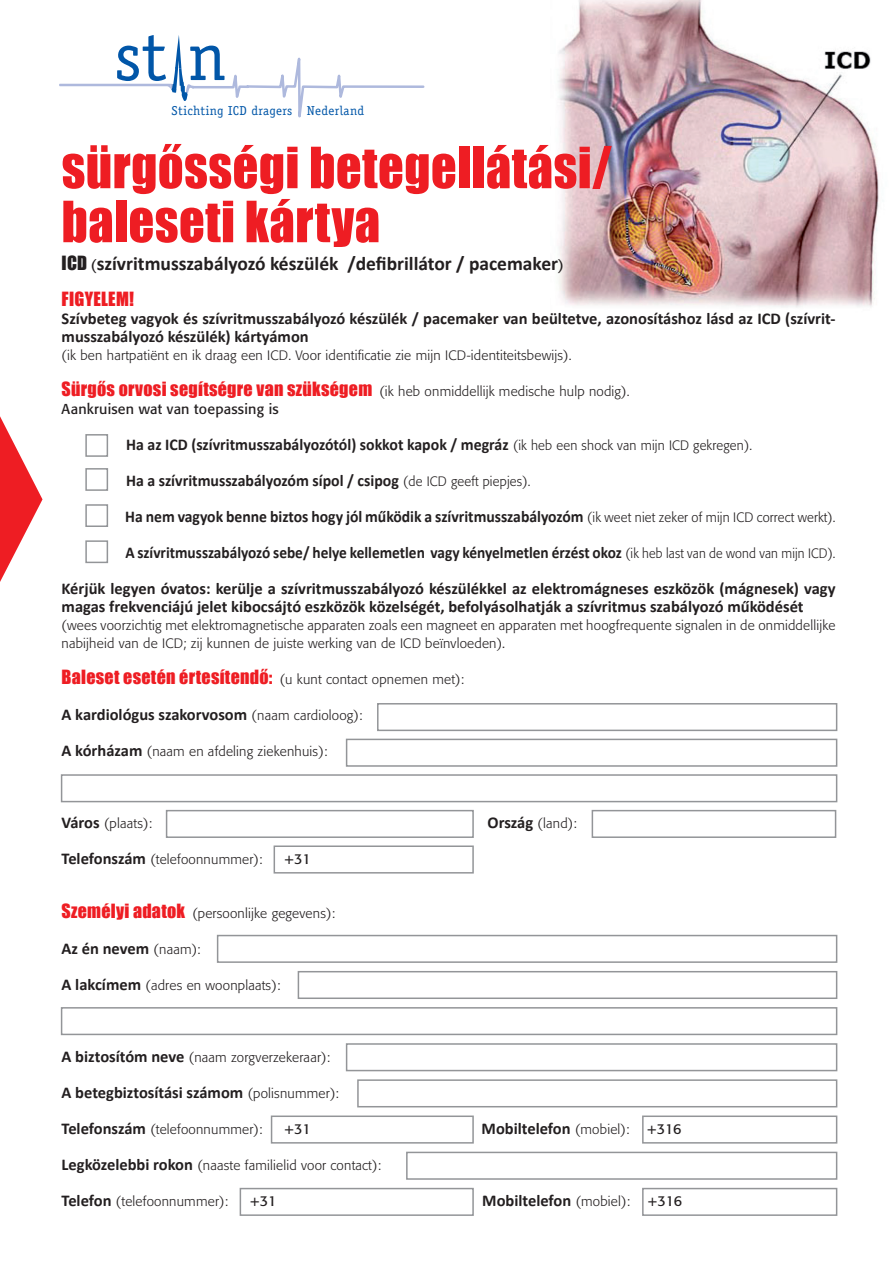
<style>
.page{position:relative;width:893px;height:1263px;background:#fff}
.page>*{position:absolute;margin:0;border:0;box-sizing:border-box;transform-origin:0 0}
.t1{font:69.75px "Officina Serif";color:#0156a8}
._1-kop{font:52.5px/54px "Impact";letter-spacing:.01em;color:#ee1d23;scale:.96 1}
.tussenkop_emergency{font:700 19.5px "Calibri";color:#231f20}
.tussenkop_emergency-2{font:18px "Impact";letter-spacing:.015em;color:#ee1d23}
._1-tekst{font:700 16.5px/18px "Calibri";color:#231f20}
._1-tekst-2{font:700 16.5px "Calibri";color:#231f20;scale:.96 1}
._1-tekst-3{font:700 16.5px "Calibri";color:#231f20;scale:.93 1}
._1-tekst-4{font:700 16.5px "Calibri";color:#231f20;scale:.95 1}
._1-tekst-5{font:14.25px "Formata";letter-spacing:.015em;color:#231f20}
._1-tekst-6{font:300 13.5px/18px "Formata";letter-spacing:.015em;color:#231f20}
.tussenkop_emergency-3{font:300 13.5px "Formata";letter-spacing:.015em;color:#231f20}
.t2{font:12.9px "Officina Serif";letter-spacing:.03em;color:#0156a8}
.s1{font-family:"Impact";font-weight:400;font-size:18px}
.s2{font-family:"Formata";font-weight:400;font-size:14.25px}
.s3{font-family:"Impact";font-weight:400;font-size:18px;color:#ee1d23}
.s4{font-family:"Formata";font-weight:300;font-size:13.5px}
.s5{font-size:14.25px}
.s6{font-family:"Formata";font-weight:300;font-size:13.5px;color:#231f20}
.s7{font-family:"Calibri";font-weight:700;font-size:16.5px}
</style>
<div class="page">
<img style="left:558px;top:0;width:321px;height:308px">
<svg style="left:59px;top:35px;width:366px;height:83px"></svg>
<div style="left:377px;top:703px;width:460px;height:28px;background:#fff;border:2px solid #939598"></div>
<div style="left:346px;top:739px;width:491px;height:28px;background:#fff;border:2px solid #939598"></div>
<div style="left:61px;top:774px;width:776px;height:28px;background:#fff;border:2px solid #939598"></div>
<div style="left:166px;top:810px;width:308px;height:28px;background:#fff;border:2px solid #939598"></div>
<div style="left:592px;top:810px;width:244px;height:28px;background:#fff;border:2px solid #939598"></div>
<div style="left:274px;top:845px;width:200px;height:28px;background:#fff;border:2px solid #939598"></div>
<div style="left:217px;top:935px;width:620px;height:28px;background:#fff;border:2px solid #939598"></div>
<div style="left:298px;top:971px;width:539px;height:28px;background:#fff;border:2px solid #939598"></div>
<div style="left:61px;top:1007px;width:776px;height:28px;background:#fff;border:2px solid #939598"></div>
<div style="left:346px;top:1043px;width:491px;height:28px;background:#fff;border:2px solid #939598"></div>
<div style="left:357px;top:1079px;width:480px;height:28px;background:#fff;border:2px solid #939598"></div>
<div style="left:642px;top:1115px;width:195px;height:28px;background:#fff;border:2px solid #939598"></div>
<div style="left:406px;top:1152px;width:431px;height:28px;background:#fff;border:2px solid #939598"></div>
<div style="left:642px;top:1188px;width:195px;height:28px;background:#fff;border:2px solid #939598"></div>
<div style="left:240px;top:1188px;width:234px;height:28px;background:#fff;border:2px solid #939598"></div>
<div style="left:271px;top:1115px;width:203px;height:28px;background:#fff;border:2px solid #939598"></div>
<div style="left:85px;top:434px;width:23px;height:23px;background:#fff;border:2px solid #939598"></div>
<div style="left:85px;top:468px;width:23px;height:23px;background:#fff;border:2px solid #939598"></div>
<div style="left:85px;top:504px;width:23px;height:23px;background:#fff;border:2px solid #939598"></div>
<div style="left:85px;top:540px;width:23px;height:23px;background:#fff;border:2px solid #939598"></div>
<svg style="left:0;top:416px;width:43px;height:166px"></svg>
<p class="t1" style="left:114px;top:16px;width:114px">st n</p>
<p class="t2" style="left:172px;top:103px;width:194px">Stichting ICD dragers Nederland</p>
<p class="_1-kop" style="left:62px;top:139px;width:575px">sürgősségi betegellátási/ baleseti kártya</p>
<p class="tussenkop_emergency" style="left:62px;top:251px;width:504px"><span class="s1">ICD</span> <span class="s2">(</span>szívritmusszabályozó készülék /defibrillátor / pacemaker<span class="s2">)</span></p>
<p class="tussenkop_emergency-2" style="left:62px;top:285px;width:74px">FIGYELEM!</p>
<p class="_1-tekst" style="left:62px;top:309px;width:775px">Szívbeteg vagyok és szívritmusszabályozó készülék / pacemaker van beültetve, azonosításhoz lásd az ICD (szívrit&shy;musszabályozó készülék) kártyámon</p>
<p class="_1-tekst-6" style="left:62px;top:346px;width:512px">(ik ben hartpatiënt en ik draag een ICD. Voor identificatie zie mijn ICD-identiteitsbewijs).</p>
<p class="tussenkop_emergency-3" style="left:62px;top:383px;width:570px"><span class="s3">Sürgős orvosi segítségre van szükségem</span> (ik heb onmiddellijk medische hulp nodig).</p>
<p class="_1-tekst-5" style="left:62px;top:400px;width:219px">Aankruisen wat van toepassing is</p>
<p class="_1-tekst-2" style="left:126px;top:434px;width:653px">Ha az ICD (szívritmusszabályozótól) sokkot kapok / megráz <span class="s4">(ik heb een shock van mijn ICD gekregen).</span></p>
<p class="_1-tekst-2" style="left:126px;top:470px;width:423px">Ha a szívritmusszabályozóm sípol / csipog <span class="s4">(de ICD geeft piepjes).</span></p>
<p class="_1-tekst-4" style="left:125px;top:506px;width:749px">Ha nem vagyok benne biztos hogy jól működik a szívritmusszabályozóm <span class="s4">(ik weet niet zeker of mijn ICD correct werkt).</span></p>
<p class="_1-tekst-3" style="left:125px;top:542px;width:765px">A szívritmusszabályozó sebe/ helye kellemetlen vagy kényelmetlen érzést okoz <span class="s4">(ik heb last van de wond van mijn ICD).</span></p>
<p class="_1-tekst" style="left:62px;top:579px;width:775px">Kérjük legyen óvatos: kerülje a szívritmusszabályozó készülékkel az elektromágneses eszközök (mágnesek) vagy magas frekvenciájú jelet kibocsájtó eszközök közelségét, befolyásolhatják a szívritmus szabályozó működését</p>
<p class="_1-tekst-6" style="left:62px;top:616px;width:775px">(wees voorzichtig met elektromagnetische apparaten zoals een magneet en apparaten met hoogfrequente signalen in de onmiddellijke nabijheid van de ICD; zij kunnen de juiste werking van de ICD beïnvloeden)<span class="s5">.</span></p>
<p class="tussenkop_emergency-2" style="left:62px;top:663px;width:404px">Baleset esetén értesítendő: <span class="s6">(u kunt contact opnemen met):</span></p>
<p class="_1-tekst" style="left:62px;top:705px;width:302px">A kardiológus szakorvosom <span class="s4">(naam cardioloog):</span></p>
<p class="_1-tekst-6" style="left:62px;top:742px;width:267px"><span class="s7">A kórházam</span> (naam en afdeling ziekenhuis):</p>
<p class="_1-tekst-6" style="left:62px;top:814px;width:92px"><span class="s7">Város</span> (plaats):</p>
<p class="_1-tekst-6" style="left:488px;top:814px;width:91px"><span class="s7">Ország</span> (land):</p>
<p class="_1-tekst-6" style="left:62px;top:850px;width:202px"><span class="s7">Telefonszám</span> (telefoonnummer):</p>
<p class="_1-tekst-5" style="left:285px;top:850px;width:28px">+31</p>
<p class="tussenkop_emergency-3" style="left:62px;top:905px;width:275px"><span class="s3">Személyi adatok</span> (persoonlijke gegevens):</p>
<p class="_1-tekst" style="left:62px;top:939px;width:141px">Az én nevem <span class="s4">(naam):</span></p>
<p class="_1-tekst-6" style="left:62px;top:976px;width:220px"><span class="s7">A lakcímem</span> (adres en woonplaats):</p>
<p class="_1-tekst-6" style="left:62px;top:1048px;width:270px"><span class="s7">A biztosítóm neve</span> (naam zorgverzekeraar):</p>
<p class="_1-tekst" style="left:62px;top:1083px;width:279px">A betegbiztosítási számom <span class="s4">(polisnummer):</span></p>
<p class="_1-tekst-6" style="left:62px;top:1120px;width:202px"><span class="s7">Telefonszám</span> (telefoonnummer):</p>
<p class="_1-tekst-5" style="left:285px;top:1120px;width:28px">+31</p>
<p class="_1-tekst" style="left:482px;top:1119px;width:201px">Mobiltelefon <span class="s4">(mobiel):</span> <span class="s2">+316</span></p>
<p class="_1-tekst-6" style="left:62px;top:1156px;width:321px"><span class="s7">Legközelebbi rokon</span> (naaste familielid voor contact):</p>
<p class="_1-tekst-6" style="left:62px;top:1192px;width:168px"><span class="s7">Telefon</span> (telefoonnummer):</p>
<p class="_1-tekst-5" style="left:250px;top:1192px;width:28px">+31</p>
<p class="_1-tekst" style="left:482px;top:1191px;width:201px">Mobiltelefon <span class="s4">(mobiel):</span> <span class="s2">+316</span></p>
</div>
